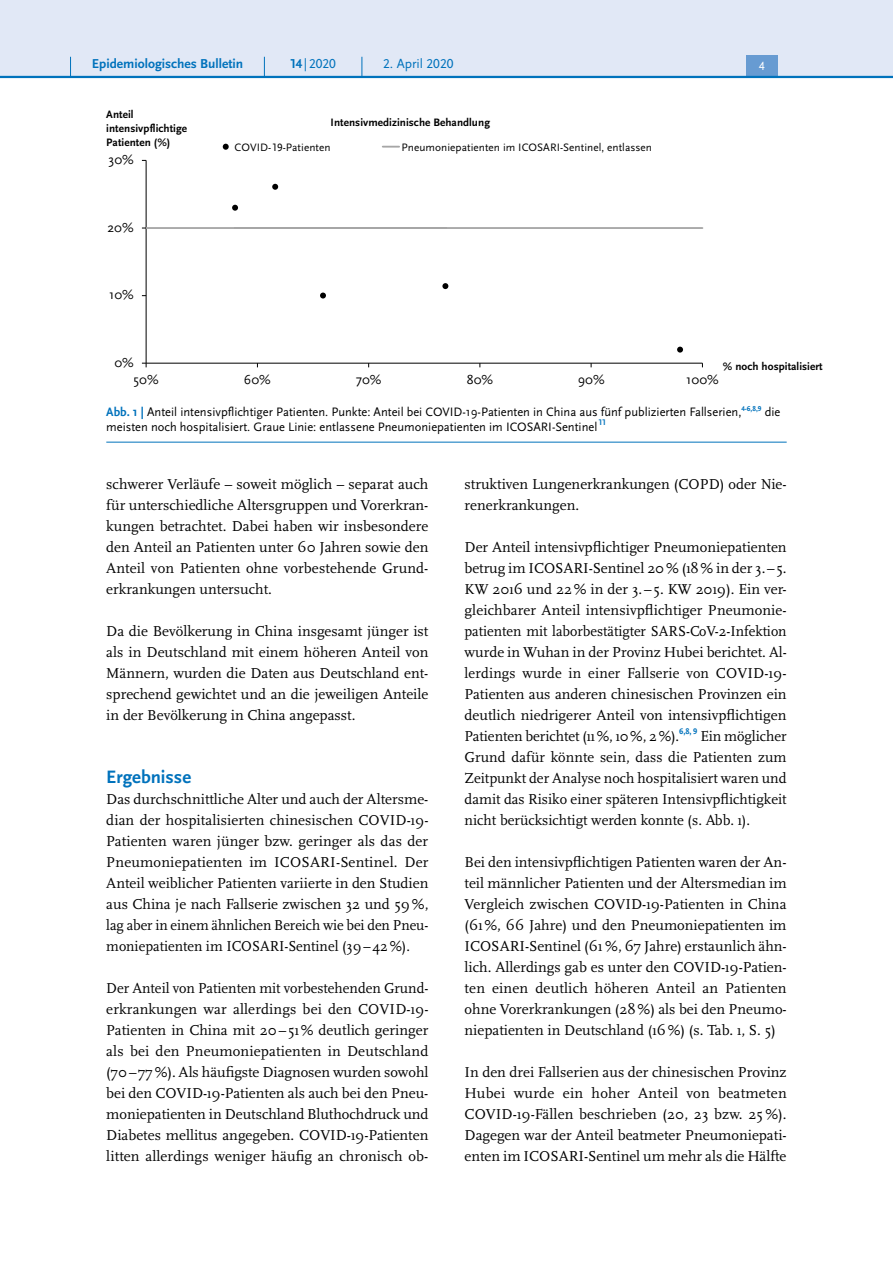
<style>
.page{position:relative;width:893px;height:1263px;background:#fff}
.page>*{position:absolute;margin:0;border:0;box-sizing:border-box;transform-origin:0 0}
.t1{font:700 18.75px "Scala Sans Pro";color:#0072bc}
.P_-_Fließtext{font:15px/21px "Scala Pro";color:#000;text-align:justify}
.t2{font:13.65px "Scala Sans Pro";color:#000}
.t3{font:700 13.5px "Scala Sans Pro";color:#0072bc}
.t4{font:13.5px "Scala Sans Pro";color:#0072bc}
.P_-_Bildunterschrift{font:12.75px/15.8px "Scala Sans Pro";color:#000}
.t5{font:12.45px "Scala Sans Pro";color:#fff}
.Text_klein_schwarz_b{font:700 11.25px/14.2px "Scala Sans Pro";letter-spacing:.005em;color:#000}
.Text_klein_schwarz_b-2{font:11.25px "Scala Sans Pro";letter-spacing:.005em;color:#000}
.P_-_Bildunterschrift-2{font:700 8.55px "Scala Sans Pro";color:#0072bc}
.s1{font-weight:700}
.s2{font-weight:700;color:#0072bc}
</style>
<div class="page">
<hr style="left:146px;top:160px;width:1px;height:203px;background:#000">
<hr style="left:146px;top:363px;width:556px;height:1px;background:#000">
<hr style="left:146px;top:227px;width:556px;height:2px;background:#a6a6a6">
<svg style="left:677px;top:347px;width:6px;height:6px"></svg>
<svg style="left:272px;top:184px;width:6px;height:6px"></svg>
<svg style="left:232px;top:205px;width:6px;height:6px"></svg>
<svg style="left:320px;top:293px;width:6px;height:5px"></svg>
<svg style="left:442px;top:283px;width:6px;height:6px"></svg>
<svg style="left:223px;top:144px;width:6px;height:6px"></svg>
<svg style="left:383px;top:146px;width:16px;height:2px"></svg>
<hr style="left:106px;top:442px;width:681px;height:1px;background:#0072bc">
<div style="left:0;top:0;width:893px;height:77px;background:#e1e8f6"></div>
<div style="left:746px;top:55px;width:32px;height:21px;background:#679bd2"></div>
<hr style="left:0;top:76px;width:893px;height:2px;background:#0072bc">
<svg style="left:70px;top:57px;width:1px;height:19px"></svg>
<svg style="left:264px;top:57px;width:1px;height:19px"></svg>
<svg style="left:362px;top:57px;width:1px;height:19px"></svg>
<p class="t3" style="left:92px;top:55px;width:153px">Epidemiologisches Bulletin</p>
<p class="t4" style="left:290px;top:55px;width:47px"><span class="s1">14</span> |2020</p>
<p class="t4" style="left:383px;top:55px;width:72px">2. April 2020</p>
<p class="t5" style="left:759px;top:59px;width:7px">4</p>
<p class="Text_klein_schwarz_b" style="left:106px;top:107px;width:82px">Anteil intensivpflichtige<br>Patienten (%)</p>
<p class="Text_klein_schwarz_b" style="left:331px;top:115px;width:161px">Intensivmedizinische Behandlung</p>
<p class="t2" style="left:236px;top:138px;width:116px">COVID-19 Patienten</p>
<p class="t2" style="left:401px;top:138px;width:303px">Pneumoniepatienten im ICOSARI-Sentinel, entlassen</p>
<p class="Text_klein_schwarz_b-2" style="left:235px;top:140px;width:97px">COVID-19-Patienten</p>
<p class="Text_klein_schwarz_b-2" style="left:402px;top:141px;width:252px">Pneumoniepatienten im ICOSARI-Sentinel, entlassen</p>
<p class="t2" style="left:108px;top:152px;width:27px">30%</p>
<p class="t2" style="left:108px;top:219px;width:28px">20%</p>
<p class="t2" style="left:109px;top:287px;width:26px">10%</p>
<p class="t2" style="left:114px;top:355px;width:21px">0%</p>
<p class="Text_klein_schwarz_b" style="left:723px;top:359px;width:101px">% noch hospitalisiert</p>
<p class="t2" style="left:134px;top:372px;width:27px">50%</p>
<p class="t2" style="left:244px;top:372px;width:28px">60%</p>
<p class="t2" style="left:356px;top:372px;width:27px">70%</p>
<p class="t2" style="left:467px;top:372px;width:28px">80%</p>
<p class="t2" style="left:578px;top:372px;width:28px">90%</p>
<p class="t2" style="left:686px;top:372px;width:34px">100%</p>
<p class="P_-_Bildunterschrift" style="left:106px;top:403px;width:675px"><span class="s2">Abb. 1 |</span> Anteil intensivpflichtiger Patienten. Punkte: Anteil bei COVID-19-Patienten in China aus fünf publizierten Fallserien,<sup>4-6,8,9</sup> die meisten noch hospitalisiert. Graue Linie: entlassene Pneumoniepatienten im ICOSARI-Sentinel</p>
<p class="P_-_Bildunterschrift-2" style="left:599px;top:417px;width:8px">11</p>
<p class="P_-_Fließtext" style="left:106px;top:473px;width:324px">schwerer Verläufe – soweit möglich – separat auch für unterschiedliche Altersgruppen und Vorerkran&shy;kungen betrachtet. Dabei haben wir insbesondere den Anteil an Patienten unter 60 Jahren sowie den Anteil von Patienten ohne vorbestehende Grund&shy;erkrankungen untersucht.</p>
<p class="P_-_Fließtext" style="left:106px;top:620px;width:324px">Da die Bevölkerung in China insgesamt jünger ist als in Deutschland mit einem höheren Anteil von Männern, wurden die Daten aus Deutschland ent&shy;sprechend gewichtet und an die jeweiligen Anteile in der Bevölkerung in China angepasst.</p>
<h3 class="t1" style="left:106px;top:765px;width:86px">Ergebnisse</h3>
<p class="P_-_Fließtext" style="left:106px;top:788px;width:324px">Das durchschnittliche Alter und auch der Altersme&shy;dian der hospitalisierten chinesischen COVID-19- Patienten waren jünger bzw. geringer als das der Pneumoniepatienten im ICOSARI-Sentinel. Der Anteil weiblicher Patienten variierte in den Studien aus China je nach Fallserie zwischen 32 und 59%, lag aber in einem ähnlichen Bereich wie bei den Pneu&shy;moniepatienten im ICOSARI-Sentinel (39–42%).</p>
<p class="P_-_Fließtext" style="left:106px;top:977px;width:324px">Der Anteil von Patienten mit vorbestehenden Grund&shy;erkrankungen war allerdings bei den COVID-19- Patienten in China mit 20– 51% deutlich geringer als bei den Pneumoniepatienten in Deutschland (70–77%). Als häufigste Diagnosen wurden sowohl bei den COVID-19-Patienten als auch bei den Pneu&shy;moniepatienten in Deutschland Bluthochdruck und Diabetes mellitus angegeben. COVID-19-Patienten litten allerdings weniger häufig an chronisch ob-</p>
<p class="P_-_Fließtext" style="left:465px;top:473px;width:324px">struktiven Lungenerkrankungen (COPD) oder Nie&shy;renerkrankungen.</p>
<p class="P_-_Fließtext" style="left:465px;top:536px;width:324px">Der Anteil intensivpflichtiger Pneumoniepatienten betrug im ICOSARI-Sentinel 20% (18% in der 3.–5.<br>KW 2016 und 22% in der 3.–5. KW 2019). Ein ver&shy;gleichbarer Anteil intensivpflichtiger Pneumonie&shy;patienten mit laborbestätigter SARS-CoV-2-Infektion wurde in Wuhan in der Provinz Hubei berichtet. Al&shy;lerdings wurde in einer Fallserie von COVID-19- Patienten aus anderen chinesischen Provinzen ein deutlich niedrigerer Anteil von intensivpflichtigen Patienten berichtet (11%, 10%, 2%).<sup>6,8,</sup> <sup>9</sup> Ein möglicher Grund dafür könnte sein, dass die Patienten zum Zeitpunkt der Analyse noch hospitalisiert waren und damit das Risiko einer späteren Intensivpflichtigkeit nicht berücksichtigt werden konnte (s. Abb. 1).</p>
<p class="P_-_Fließtext" style="left:465px;top:851px;width:324px">Bei den intensivpflichtigen Patienten waren der An&shy;teil männlicher Patienten und der Altersmedian im Vergleich zwischen COVID-19-Patienten in China (61%, 66 Jahre) und den Pneumoniepatienten im ICOSARI-Sentinel (61 %, 67 Jahre) erstaunlich ähn&shy;lich. Allerdings gab es unter den COVID-19-Patien&shy;ten einen deutlich höheren Anteil an Patienten ohne Vorerkrankungen (28%) als bei den Pneumo&shy;niepatienten in Deutschland (16%) (s. Tab. 1, S. 5)</p>
<p class="P_-_Fließtext" style="left:465px;top:1061px;width:324px">In den drei Fallserien aus der chinesischen Provinz Hubei wurde ein hoher Anteil von beatmeten COVID-19-Fällen beschrieben (20, 23 bzw. 25 %).<br>Dagegen war der Anteil beatmeter Pneumoniepati&shy;enten im ICOSARI-Sentinel um mehr als die Hälfte</p>
</div>
